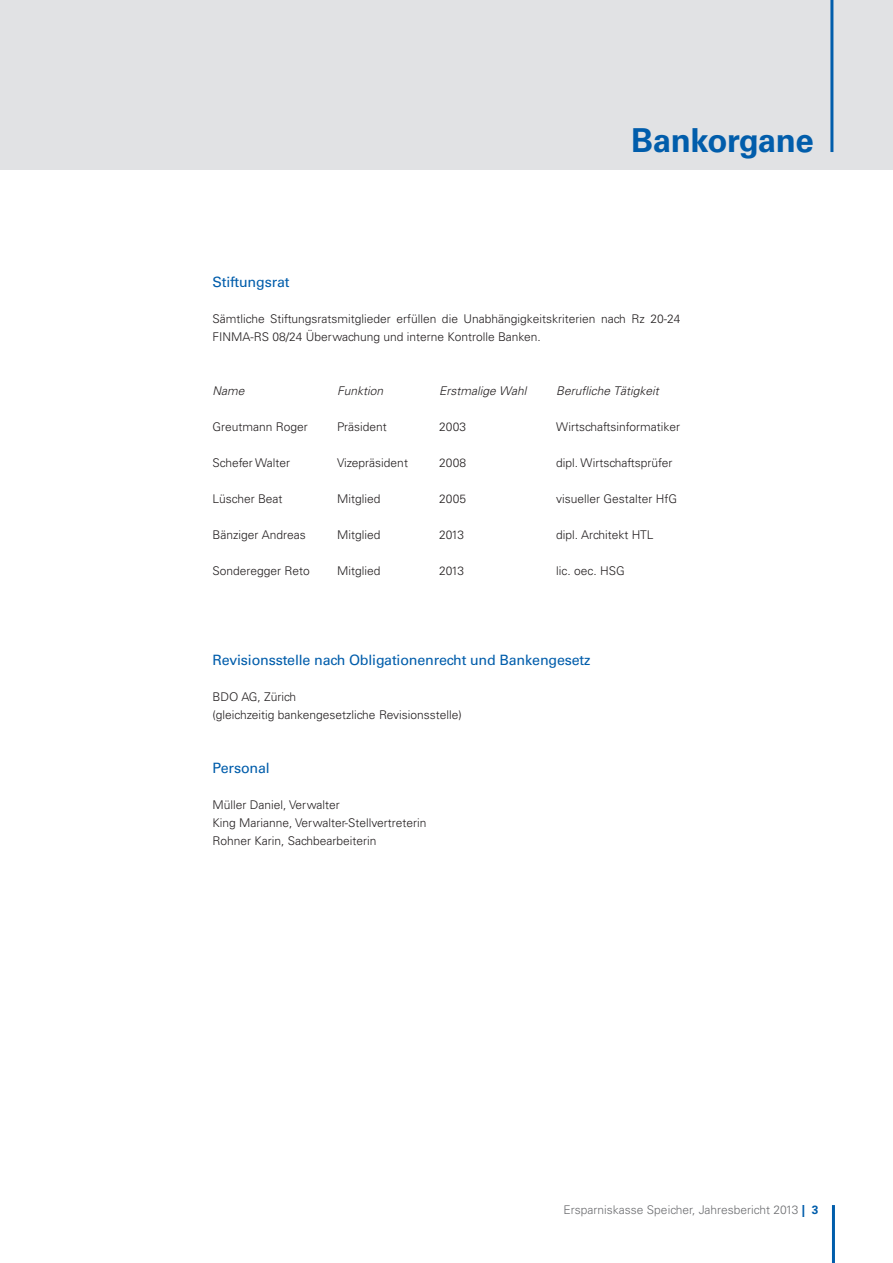
<style>
.page{position:relative;width:893px;height:1263px;background:#fff}
.page>*{position:absolute;margin:0;border:0;box-sizing:border-box;transform-origin:0 0}
.t1{font:700 33px "Univers";letter-spacing:-.01em;color:#015dab}
.t2{font:14.25px "Univers";letter-spacing:-.01em;color:#015dab}
.t3{font:300 12px/18px "Univers";color:#231f20}
.t4{font:italic 300 12px "Univers";color:#231f20}
.t5{font:300 12px "Univers";color:#6c6d70}
.s1{font-weight:700;color:#015dab}
</style>
<div class="page">
<hr style="left:832px;top:1205px;width:3px;height:58px;background:#015dab">
<div style="left:0;top:0;width:893px;height:170px;background:#e1e2e4"></div>
<hr style="left:830px;top:0;width:3px;height:152px;background:#015dab">
<h1 class="t1" style="left:631px;top:121px;width:184px">Bankorgane</h1>
<p class="t2" style="left:213px;top:273px;width:78px">Stiftungsrat</p>
<p class="t3" style="left:213px;top:309px;width:469px">Sämtliche Stiftungsratsmitglieder erfüllen die Unabhängigkeitskriterien nach Rz 20-24<br>FINMA-RS 08/24 Überwachung und interne Kontrolle Banken.</p>
<p class="t4" style="left:213px;top:383px;width:34px">Name</p>
<p class="t4" style="left:337px;top:383px;width:48px">Funktion</p>
<p class="t4" style="left:439px;top:383px;width:89px">Erstmalige Wahl</p>
<p class="t4" style="left:556px;top:383px;width:104px">Berufliche Tätigkeit</p>
<p class="t3" style="left:213px;top:417px;width:97px">Greutmann Roger</p>
<p class="t3" style="left:337px;top:417px;width:51px">Präsident</p>
<p class="t3" style="left:439px;top:417px;width:28px">2003</p>
<p class="t3" style="left:556px;top:417px;width:125px">Wirtschaftsinformatiker</p>
<p class="t3" style="left:213px;top:453px;width:79px">Schefer Walter</p>
<p class="t3" style="left:337px;top:453px;width:72px">Vizepräsident</p>
<p class="t3" style="left:439px;top:453px;width:28px">2008</p>
<p class="t3" style="left:556px;top:453px;width:118px">dipl. Wirtschaftsprüfer</p>
<p class="t3" style="left:213px;top:489px;width:71px">Lüscher Beat</p>
<p class="t3" style="left:337px;top:489px;width:45px">Mitglied</p>
<p class="t3" style="left:439px;top:489px;width:28px">2005</p>
<p class="t3" style="left:556px;top:489px;width:122px">visueller Gestalter HfG</p>
<p class="t3" style="left:213px;top:525px;width:95px">Bänziger Andreas</p>
<p class="t3" style="left:337px;top:525px;width:45px">Mitglied</p>
<p class="t3" style="left:439px;top:525px;width:27px">2013</p>
<p class="t3" style="left:556px;top:525px;width:99px">dipl. Architekt HTL</p>
<p class="t3" style="left:213px;top:561px;width:99px">Sonderegger Reto</p>
<p class="t3" style="left:337px;top:561px;width:45px">Mitglied</p>
<p class="t3" style="left:439px;top:561px;width:27px">2013</p>
<p class="t3" style="left:556px;top:561px;width:70px">lic. oec. HSG</p>
<p class="t2" style="left:213px;top:651px;width:379px">Revisionsstelle nach Obligationenrecht und Bankengesetz</p>
<p class="t3" style="left:213px;top:687px;width:251px">BDO AG, Zürich<br>(gleichzeitig bankengesetzliche Revisionsstelle)</p>
<p class="t2" style="left:213px;top:759px;width:59px">Personal</p>
<p class="t3" style="left:213px;top:795px;width:215px">Müller Daniel, Verwalter<br>King Marianne, Verwalter-Stellvertreterin<br>Rohner Karin, Sachbearbeiterin</p>
<p class="t5" style="left:564px;top:1202px;width:256px">Ersparniskasse Speicher, Jahresbericht 2013 <span class="s1">| 3</span></p>
</div>
